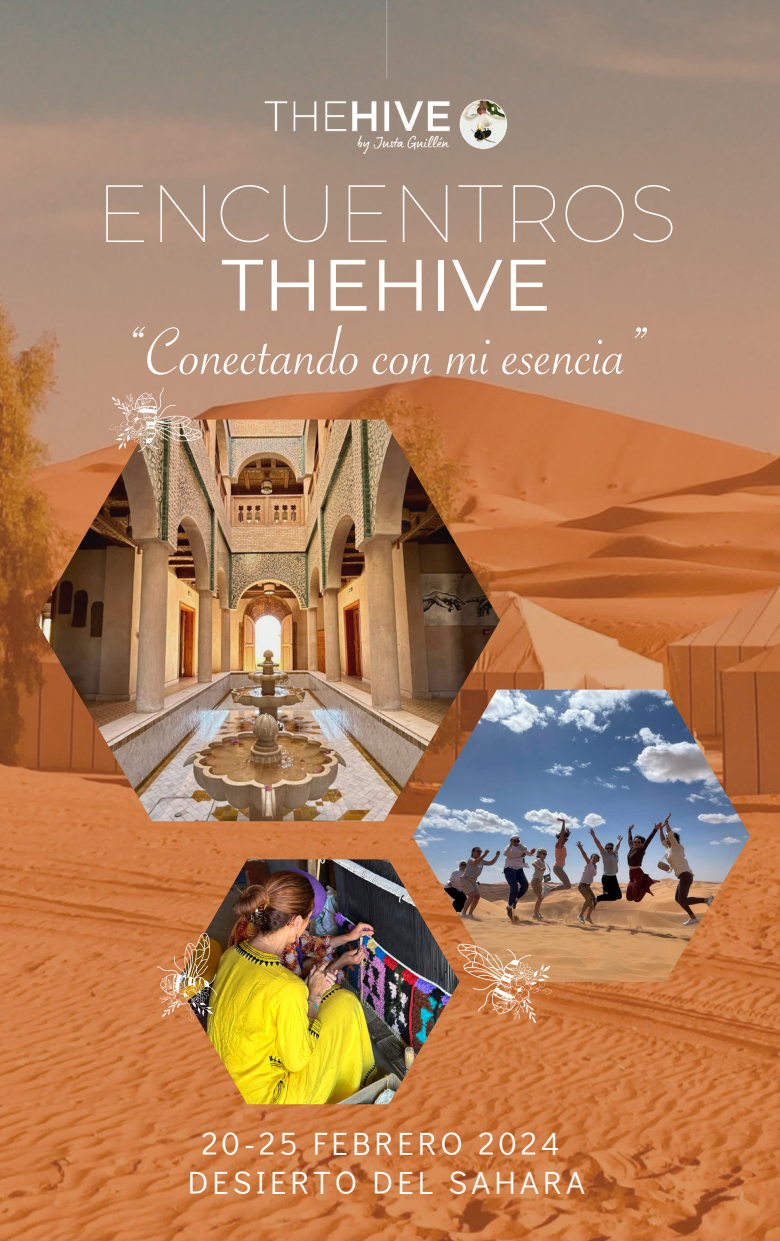
<style>
.page{position:relative;width:780px;height:1241px;background:#fff}
.page>*{position:absolute;margin:0;border:0;box-sizing:border-box;transform-origin:0 0}
.t1{font:100 81px "Montserrat";color:#fff}
.t2{font:72.5px "Montserrat";color:#fff}
.t3{font:71.12px "Savoye Let Plain";color:#fff}
.t4{font:32.12px "Didact Gothic";letter-spacing:.13em;color:#fff}
</style>
<div class="page">
<img style="left:0;top:0;width:779px;height:1240px">
<img style="left:36px;top:419px;width:463px;height:402px">
<img style="left:176px;top:859px;width:283px;height:245px">
<svg style="left:107px;top:385px;width:96px;height:68px;background:#c09e86"></svg>
<img style="left:252px;top:78px;width:268px;height:87px">
<hr style="left:386px;top:0;width:1px;height:78px;background:#fff">
<img style="left:155px;top:931px;width:63px;height:91px">
<img style="left:412px;top:689px;width:337px;height:292px">
<svg style="left:439px;top:931px;width:121px;height:101px;background:#c7885b"></svg>
<p class="t1" style="left:95px;top:163px;width:583px">ENCUENTROS</p>
<p class="t2" style="left:221px;top:240px;width:331px">THEHIVE</p>
<p class="t3" style="left:124px;top:325px;width:526px">“Conectando con mi esencia”</p>
<p class="t4" style="left:201px;top:1121px;width:359px">20-25 FEBRERO 2024</p>
<p class="t4" style="left:188px;top:1160px;width:398px">DESIERTO DEL SAHARA</p>
</div>
